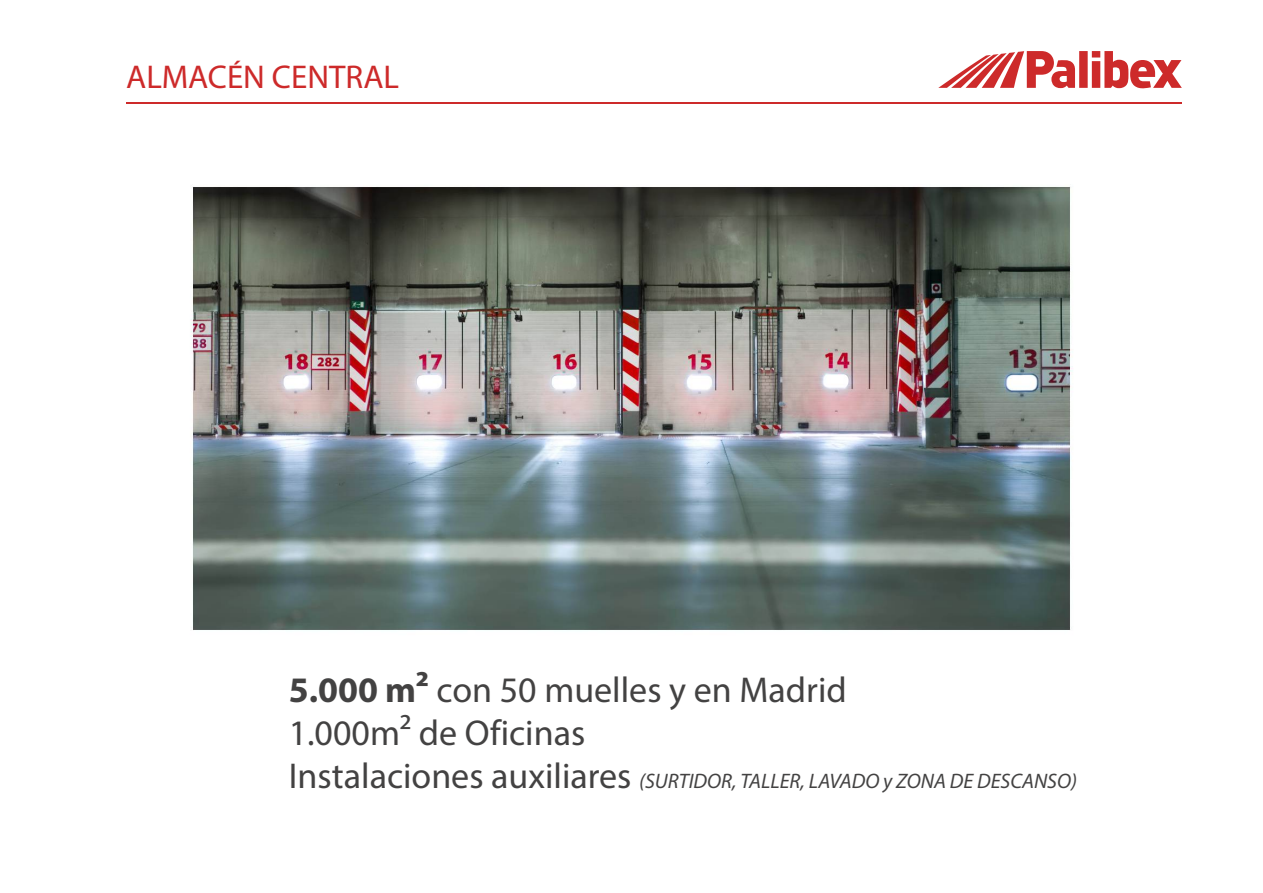
<style>
.page{position:relative;width:1263px;height:893px;background:#fff}
.page>*{position:absolute;margin:0;border:0;box-sizing:border-box;transform-origin:0 0}
.t1{font:36px/43.2px "Myriad Pro";color:#434242}
.t2{font:33px "Myriad Pro";color:#cd2a2a}
.t3{font:italic 21px "Myriad Pro";color:#434242}
.s1{font-weight:700}
.s2{font-style:normal;font-size:36px}
</style>
<div class="page">
<img style="left:190px;top:187px;width:883px;height:443px">
<svg style="left:938px;top:51px;width:244px;height:38px"></svg>
<hr style="left:126px;top:102px;width:1056px;height:2px;background:#cd2a2a">
<h2 class="t2" style="left:126px;top:63px;width:274px">ALMACÉN CENTRAL</h2>
<h1 class="t1" style="left:289px;top:671px;width:560px"><span class="s1">5.000 m²</span> con 50 muelles y en Madrid<br>1.000m² de Oficinas</h1>
<p class="t3" style="left:289px;top:773px;width:790px"><span class="s2">Instalaciones auxiliares</span> (SURTIDOR, TALLER, LAVADO y ZONA DE DESCANSO)</p>
</div>
